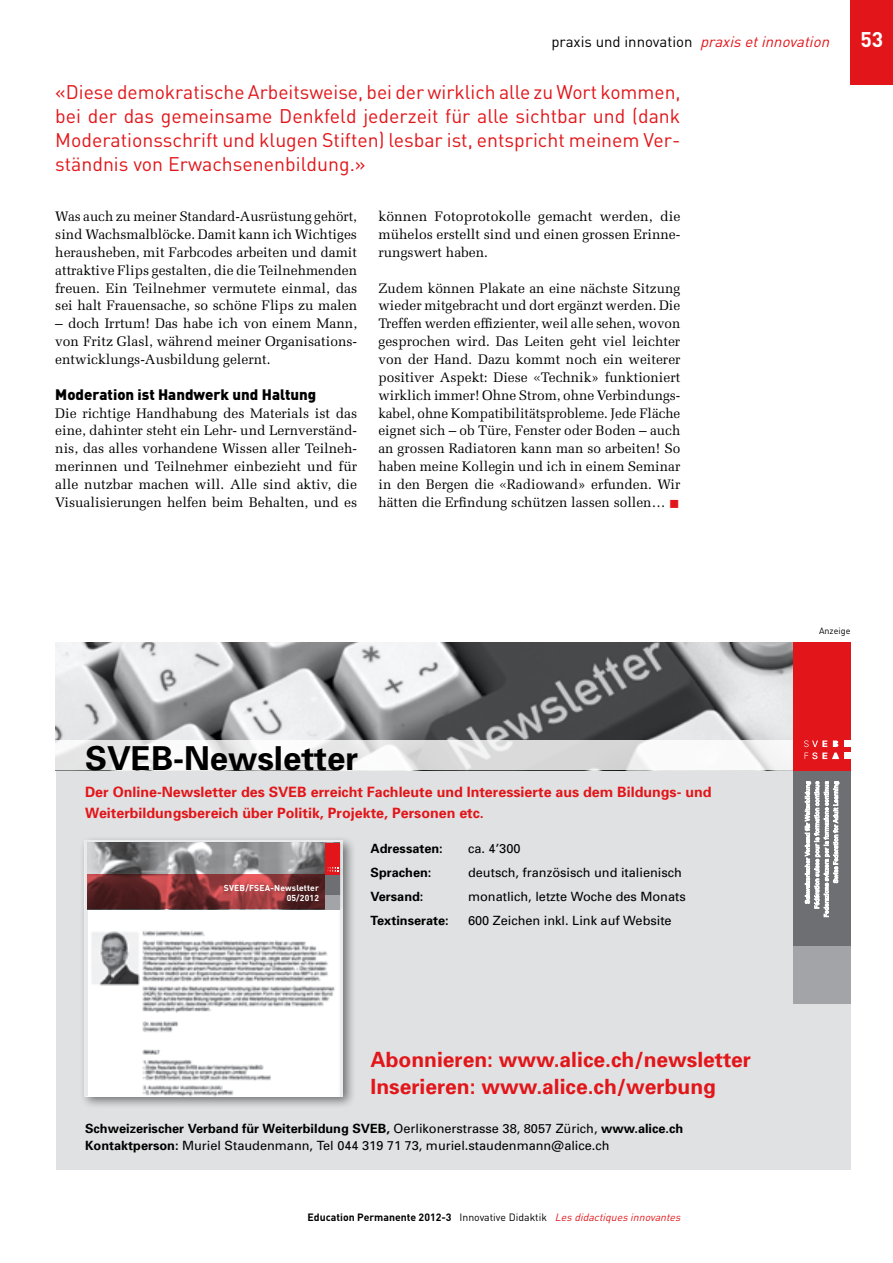
<style>
.page{position:relative;width:893px;height:1263px;background:#fff}
.page>*{position:absolute;margin:0;border:0;box-sizing:border-box;transform-origin:0 0}
.t1{font:700 33px "Univers";color:#000}
.t2{font:700 21px/27px "Univers";color:#e2161a}
.t3{font:700 21px "DIN";color:#fff}
.t4{font:19.5px/24px "DIN";color:#e2161a;text-align:justify}
.t5{font:15px "DIN";color:#000}
.t6{font:900 15px "DIN";color:#000}
.t7{font:700 14.25px/21px "Univers";color:#e2161a}
.t8{font:13.8px/17.9px "Melior";color:#000;text-align:justify}
.t9{font:12.75px/17.2px "Univers";color:#000}
.t10{font:700 12.75px "Univers";color:#000}
.t11{font:700 10.5px "DIN";color:#000}
.t12{font:9px "DIN";color:#000}
.t13{font:700 8.55px/10.5px "DIN";letter-spacing:.02em;color:#fff;text-align:right}
.s1{font-style:italic;color:#e2161a}
.s2{font-family:"DIN";font-weight:300}
.s3{color:#e2161a}
.s4{font-weight:700}
.s5{font-weight:400}
.s6{font-family:"DIN Regular Alternate";font-weight:400;font-style:italic;color:#e2161a}
</style>
<div class="page">
<div style="left:850px;top:0;width:43px;height:85px;background:#e2161a"></div>
<div style="left:56px;top:642px;width:794px;height:527px;background:#e0e1e2"></div>
<img style="left:55px;top:642px;width:738px;height:98px">
<svg style="left:55px;top:740px;width:738px;height:30px"></svg>
<div style="left:793px;top:770px;width:57px;height:176px;background:#6d6f72"></div>
<div style="left:793px;top:946px;width:57px;height:57px;background:#a2a4a7"></div>
<div style="left:793px;top:642px;width:57px;height:128px;background:#e2161a"></div>
<div style="left:844px;top:740px;width:6px;height:7px;background:#fff"></div>
<div style="left:844px;top:752px;width:6px;height:7px;background:#fff"></div>
<svg style="left:804px;top:740px;width:35px;height:19px"></svg>
<svg style="left:805px;top:781px;width:34px;height:136px"></svg>
<div style="left:80px;top:835px;width:276px;height:275px;background:#000;opacity:.5"></div>
<img style="left:88px;top:840px;width:254px;height:256px">
<hr style="left:85px;top:840px;width:3px;height:256px;background:#e8e9ea">
<img style="left:88px;top:843px;width:237px;height:31px">
<svg style="left:88px;top:874px;width:237px;height:35px;background:#792f31"></svg>
<div style="left:325px;top:874px;width:14px;height:21px;background:#6d6f72"></div>
<div style="left:325px;top:895px;width:14px;height:14px;background:#a2a4a7"></div>
<div style="left:325px;top:843px;width:14px;height:31px;background:#e2161a"></div>
<svg style="left:328px;top:867px;width:11px;height:4px"></svg>
<p class="t5" style="left:551px;top:33px;width:283px">praxis und innovation <span class="s1">praxisetinnovation</span></p>
<p class="t4" style="left:55px;top:79px;width:627px">«Diese demokratische Arbeitsweise, bei der wirklich alle zu Wort kommen, bei der das gemeinsame Denkfeld jederzeit für alle sichtbar und (dank Moderationsschrift und klugen Stiften) lesbar ist, entspricht meinem Ver&shy;ständnis von Erwachsenenbildung.»</p>
<p class="t8" style="left:55px;top:207px;width:303px">Was auch zu meiner Standard-Ausrüstung gehört, sind Wachsmalblöcke. Damit kann ich Wichtiges herausheben, mit Farbcodes arbeiten und damit attraktive Flips gestalten, die die Teilnehmenden freuen. Ein Teilnehmer vermutete einmal, das sei halt Frauensache, so schöne Flips zu malen</p>
<p class="t8" style="left:55px;top:314px;width:303px">– doch Irrtum! Das habe ich von einem Mann, von Fritz Glasl, während meiner Organisations&shy;entwicklungs-Ausbildung gelernt.</p>
<p class="t6" style="left:55px;top:384px;width:263px">Moderation ist Handwerk und Haltung</p>
<p class="t8" style="left:55px;top:404px;width:304px">Die richtige Handhabung des Materials ist das eine, dahinter steht ein Lehr- und Lernverständ&shy;nis, das alles vorhandene Wissen aller Teilneh&shy;merinnen und Teilnehmer einbezieht und für alle nutzbar machen will. Alle sind aktiv, die Visualisierungen helfen beim Behalten, und es</p>
<p class="t8" style="left:378px;top:207px;width:304px">können Fotoprotokolle gemacht werden, die mühelos erstellt sind und einen grossen Erinne&shy;rungswert haben.</p>
<p class="t8" style="left:378px;top:279px;width:304px">Zudem können Plakate an eine nächste Sitzung wieder mitgebracht und dort ergänzt werden. Die Treffen werden effizienter, weil alle sehen, wovon gesprochen wird. Das Leiten geht viel leichter von der Hand. Dazu kommt noch ein weiterer positiver Aspekt: Diese <span class="s2">«</span>Technik» funktioniert wirklich immer! Ohne Strom, ohne Verbindungs&shy;kabel, ohne Kompatibilitätsprobleme. Jede Fläche eignet sich – ob Türe, Fenster oder Boden – auch an grossen Radiatoren kann man so arbeiten! So haben meine Kollegin und ich in einem Seminar in den Bergen die <span class="s2">«</span>Radiowand» erfunden. Wir hätten die Erfindung schützen lassen sollen… <span class="s3">■</span></p>
<h2 class="t3" style="left:860px;top:26px;width:24px">53</h2>
<h1 class="t1" style="left:85px;top:737px;width:275px">SVEB-Newsletter</h1>
<p class="t7" style="left:85px;top:781px;width:628px">Der Online-Newsletter des SVEB erreicht Fachleute und Interessierte aus dem Bildungs- und<br>Weiterbildungsbereich über Politik, Projekte, Personen etc.</p>
<p class="t13" style="left:224px;top:882px;width:97px">SVEB/FSEA-Newsletter<br>05/2012</p>
<p class="t10" style="left:371px;top:840px;width:74px">Adressaten:</p>
<p class="t9" style="left:468px;top:839px;width:54px">ca. 4’300</p>
<p class="t10" style="left:371px;top:864px;width:62px">Sprachen:</p>
<p class="t9" style="left:468px;top:863px;width:215px">deutsch, französisch und italienisch</p>
<p class="t10" style="left:371px;top:888px;width:54px">Versand:</p>
<p class="t9" style="left:468px;top:887px;width:219px">monatlich, letzte Woche des Monats</p>
<p class="t10" style="left:371px;top:912px;width:80px">Textinserate:</p>
<p class="t9" style="left:468px;top:911px;width:205px">600 Zeichen inkl. Link auf Website</p>
<p class="t12" style="left:819px;top:625px;width:33px">Anzeige</p>
<h2 class="t2" style="left:371px;top:1045px;width:382px">Abonnieren: www.alice.ch/newsletter<br>Inserieren: www.alice.ch/werbung</h2>
<p class="t9" style="left:85px;top:1120px;width:600px"><span class="s4">Schweizerischer Verband für Weiterbildung SVEB,</span> Oerlikonerstrasse 38, 8057 Zürich, <span class="s4">www.alice.ch<br>Kontaktperson:</span> Muriel Staudenmann, Tel 044 319 71 73, muriel.staudenmann@alice.ch</p>
<p class="t11" style="left:308px;top:1210px;width:377px">Education Permanente 2012-3 <span class="s5">Innovative Didaktik</span> <span class="s6">Lesdidactiquesinnovantes</span></p>
</div>
